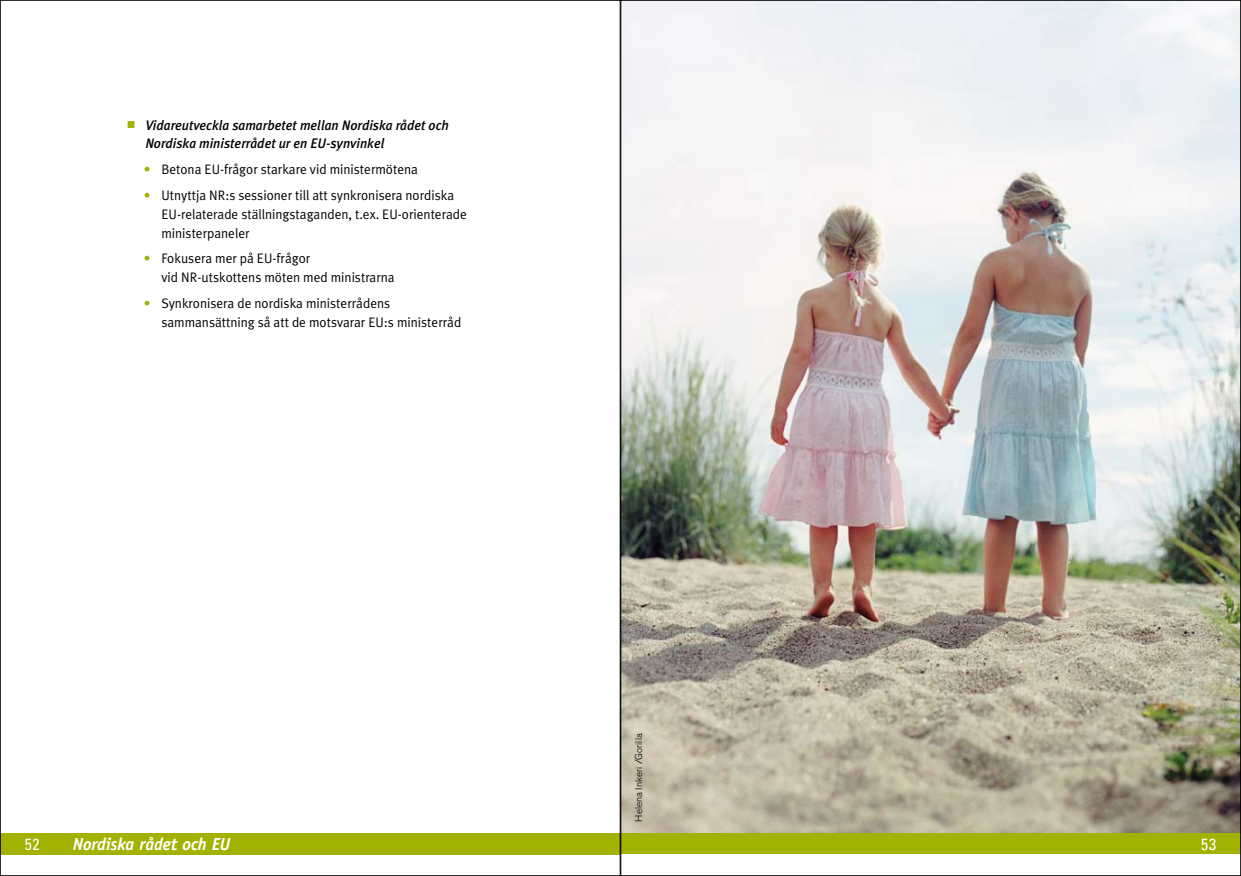
<style>
.page{position:relative;width:1241px;height:876px;background:#fff}
.page>*{position:absolute;margin:0;border:0;box-sizing:border-box;transform-origin:0 0}
.t1{font:italic 700 17.5px "Officina Sans";letter-spacing:-.01em;color:#fff}
.t2{font:condensed 16.25px "Univers";color:#fff}
.t3{font:13.75px/18.8px "Meta Plus Normal";color:#000}
.t4{font:italic 500 13.75px/18.8px "Meta Plus";color:#000}
.t5{font:300 10px "Akzidenz Grotesk BE";color:#000}
.s1{color:#a3b100}
</style>
<div class="page">
<img style="left:622px;top:2px;width:616px;height:831px">
<div style="left:0;top:833px;width:620px;height:21px;background:#a3b100"></div>
<div style="left:620px;top:833px;width:620px;height:21px;background:#a3b100"></div>
<p class="t4" style="left:145px;top:115px;width:305px;text-indent:-18px"><span class="s1">■</span> Vidareutveckla samarbetet mellan Nordiska rådet och<br>Nordiska ministerrådet ur en EU-synvinkel</p>
<p class="t3" style="left:144px;top:160px;width:276px"><span class="s1">•</span> Betona EU-frågor starkare vid ministermötena</p>
<p class="t3" style="left:161px;top:186px;width:307px;text-indent:-18px"><span class="s1">•</span> Utnyttja NR:s sessioner till att synkronisera nordiska<br>EU-relaterade ställningstaganden, t.ex. EU-orienterade ministerpaneler</p>
<p class="t3" style="left:161px;top:249px;width:235px;text-indent:-18px"><span class="s1">•</span> Fokusera mer på EU-frågor<br>vid NR-utskottens möten med ministrarna</p>
<p class="t3" style="left:161px;top:294px;width:301px;text-indent:-18px"><span class="s1">•</span> Synkronisera de nordiska ministerrådens sammansättning så att de motsvarar EU:s ministerråd</p>
<p class="t5" style="left:633px;top:821px;width:89px;rotate:-90deg">Helena Inkeri /Gorilla</p>
<p class="t1" style="left:73px;top:832px;width:159px">Nordiska rådet och EU</p>
<p class="t2" style="left:25px;top:833px;width:16px">52</p>
<p class="t2" style="left:1200px;top:833px;width:16px">53</p>
</div>
